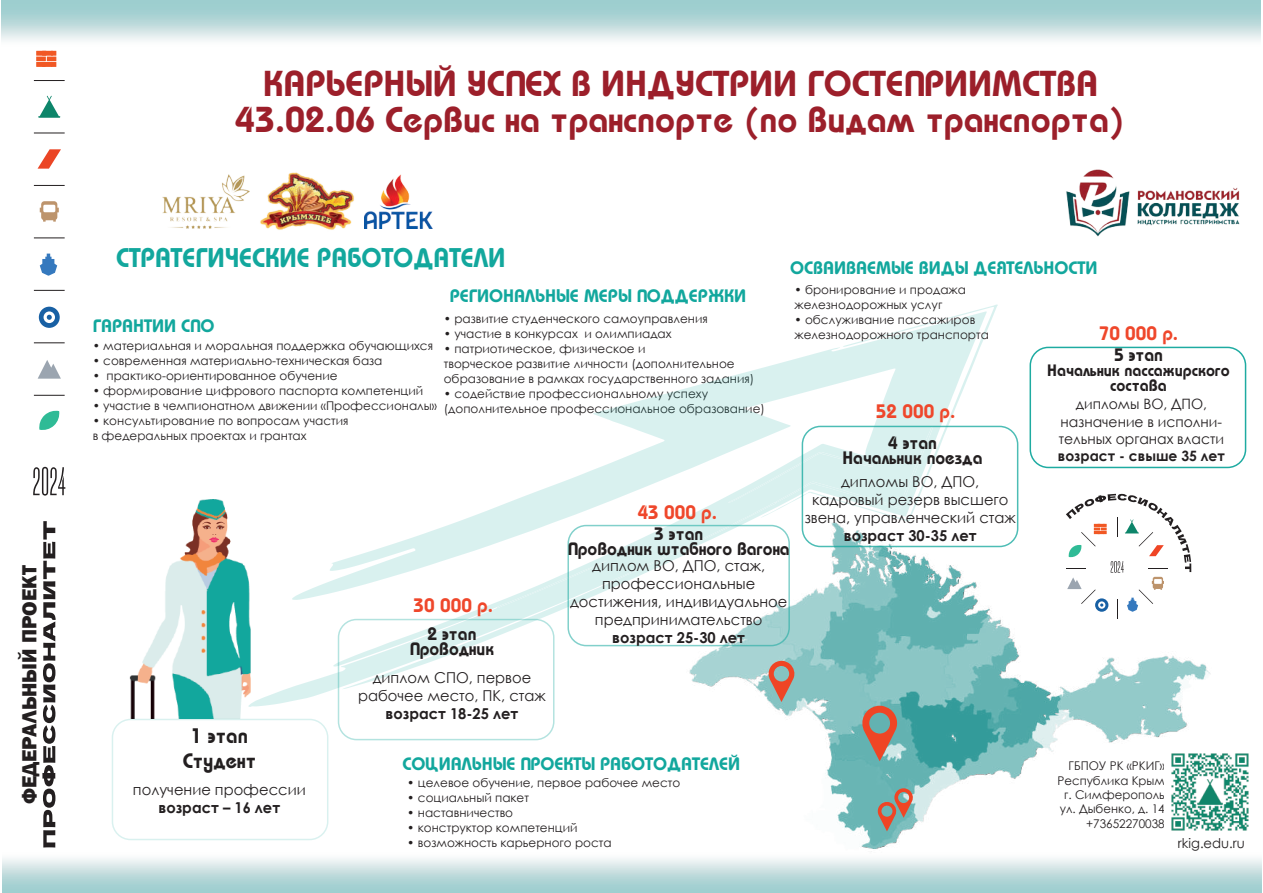
<style>
.page{position:relative;width:1263px;height:893px;background:#fff}
.page>*{position:absolute;margin:0;border:0;box-sizing:border-box;transform-origin:0 0}
.t1{font:36px/36.2px "Bauhaus LTRUSBYLYAJKA";color:#9c1f2a;text-align:center}
.t2{font:27px "Bauhaus LTRUSBYLYAJKA";color:#12a79d;scale:.96 1}
.t3{font:800 21px "Franklin Gothic";color:#231f20}
.t4{font:21px/25.2px "Bauhaus LTRUSBYLYAJKA";color:#231f20;text-align:center}
.t5{font:19.5px "Bauhaus LTRUSBYLYAJKA";color:#ef472b}
.t6{font:18px "Bauhaus LTRUSBYLYAJKA";color:#12a79d}
.t7{font:18px/15px "Bauhaus LTRUSBYLYAJKA";color:#231f20;text-align:center}
.t8{font:16.5px/15px "Bauhaus LTRUSBYLYAJKA";color:#231f20;text-align:center}
.t9{font:15px/18px "Century Gothic";color:#231f20;text-align:center}
.t10{font:700 15px "Century Gothic";color:#231f20}
.t11{font:14.25px/17.1px "Century Gothic";color:#231f20;text-align:center}
.t12{font:700 14.25px "Century Gothic";color:#231f20}
.t13{font:13.5px "Century Gothic";color:#231f20}
.t14{font:12px/15px "Century Gothic";color:#231f20}
</style>
<div class="page">
<img style="left:774px;top:502px;width:437px;height:347px">
<img style="left:129px;top:500px;width:119px;height:218px">
<svg style="left:248px;top:507px;width:739px;height:200px"></svg>
<svg style="left:497px;top:305px;width:501px;height:303px"></svg>
<div style="left:112px;top:719px;width:216px;height:121px;border:2px solid #12a79d;border-radius:18px"></div>
<div style="left:338px;top:619px;width:216px;height:121px;border:2px solid #12a79d;border-radius:18px"></div>
<div style="left:1029px;top:347px;width:217px;height:121px;border:2px solid #12a79d;border-radius:18px"></div>
<svg style="left:2px;top:0;width:1258px;height:41px;background:#bbdbdc"></svg>
<div style="left:2px;top:851px;width:1259px;height:42px;background:linear-gradient(to bottom,#fffeff,#95c8c9)"></div>
<img style="left:1066px;top:169px;width:173px;height:68px">
<img style="left:163px;top:174px;width:86px;height:54px">
<img style="left:364px;top:174px;width:68px;height:54px">
<img style="left:260px;top:172px;width:94px;height:58px">
<svg style="left:42px;top:521px;width:14px;height:326px"></svg>
<hr style="left:34px;top:395px;width:31px;height:1px;background:#231f20">
<hr style="left:34px;top:290px;width:31px;height:1px;background:#231f20">
<hr style="left:34px;top:185px;width:31px;height:1px;background:#231f20">
<hr style="left:34px;top:238px;width:31px;height:1px;background:#231f20">
<hr style="left:34px;top:133px;width:31px;height:1px;background:#231f20">
<hr style="left:34px;top:80px;width:31px;height:1px;background:#231f20">
<hr style="left:34px;top:343px;width:31px;height:1px;background:#231f20">
<svg style="left:38px;top:96px;width:22px;height:22px"></svg>
<div style="left:36px;top:62px;width:10px;height:5px;background:#f15824"></div>
<svg style="left:36px;top:57px;width:10px;height:4px"></svg>
<div style="left:36px;top:51px;width:10px;height:5px;background:#f15824"></div>
<div style="left:42px;top:62px;width:10px;height:5px;background:#f15824"></div>
<div style="left:42px;top:51px;width:11px;height:5px;background:#f15824"></div>
<svg style="left:47px;top:51px;width:9px;height:16px"></svg>
<svg style="left:38px;top:149px;width:23px;height:20px"></svg>
<svg style="left:40px;top:201px;width:19px;height:21px"></svg>
<svg style="left:40px;top:254px;width:17px;height:22px"></svg>
<svg style="left:39px;top:307px;width:21px;height:21px"></svg>
<svg style="left:38px;top:360px;width:23px;height:19px"></svg>
<svg style="left:39px;top:410px;width:21px;height:20px"></svg>
<svg style="left:33px;top:467px;width:32px;height:29px"></svg>
<div style="left:1059px;top:486px;width:139px;height:140px;background:#fff"></div>
<svg style="left:1066px;top:494px;width:125px;height:125px"></svg>
<svg style="left:858px;top:706px;width:41px;height:55px;background:#a38d80"></svg>
<svg style="left:765px;top:661px;width:31px;height:41px"></svg>
<svg style="left:875px;top:788px;width:39px;height:43px;background:#97978d"></svg>
<div style="left:567px;top:525px;width:223px;height:121px;border:2px solid #12a79d;border-radius:18px"></div>
<div style="left:802px;top:426px;width:216px;height:121px;border:2px solid #12a79d;border-radius:18px"></div>
<img style="left:1165px;top:747px;width:84px;height:90px">
<svg style="left:202px;top:522px;width:23px;height:20px"></svg>
<h3 class="t3" style="left:16px;top:804px;width:240px;rotate:-90deg">ФЕДЕРАЛЬНЫЙ ПРОЕКТ</h3>
<h1 class="t1" style="left:235px;top:66px;width:891px">КАРЬЕРНЫЙ УСПЕХ В ИНДУСТРИИ ГОСТЕПРИИМСТВА<br>43.02.06 Сервис на транспорте (по видам транспорта)</h1>
<h2 class="t2" style="left:116px;top:242px;width:407px">СТРАТЕГИЧЕСКИЕ РАБОТОДАТЕЛИ</h2>
<h3 class="t6" style="left:790px;top:257px;width:309px">ОСВАИВАЕМЫЕ ВИДЫ ДЕЯТЕЛЬНОСТИ</h3>
<p class="t14" style="left:794px;top:282px;width:173px">• бронирование и продажа железнодорожных услуг</p>
<p class="t14" style="left:794px;top:312px;width:196px">• обслуживание пассажиров железнодорожного транспорта</p>
<h3 class="t6" style="left:450px;top:285px;width:298px">РЕГИОНАЛЬНЫЕ МЕРЫ ПОДДЕРЖКИ</h3>
<p class="t14" style="left:444px;top:311px;width:265px">• развитие студенческого самоуправления</p>
<p class="t14" style="left:444px;top:326px;width:229px">• участие в конкурсах и олимпиадах</p>
<p class="t14" style="left:444px;top:341px;width:312px">• патриотическое, физическое и<br>творческое развитие личности (дополнительное образование в рамках государственного задания)</p>
<p class="t14" style="left:444px;top:386px;width:323px">• содействие профессиональному успеху (дополнительное профессиональное образование)</p>
<h3 class="t6" style="left:93px;top:315px;width:123px">ГАРАНТИИ СПО</h3>
<p class="t14" style="left:93px;top:338px;width:342px">• материальная и моральная поддержка обучающихся</p>
<p class="t14" style="left:93px;top:353px;width:291px">• современная материально-техническая база</p>
<p class="t14" style="left:93px;top:368px;width:246px">• практико-ориентированное обучение</p>
<p class="t14" style="left:93px;top:383px;width:332px">• формирование цифрового паспорта компетенций</p>
<p class="t14" style="left:93px;top:398px;width:346px">• участие в чемпионатном движении «Профессионалы»</p>
<p class="t14" style="left:93px;top:413px;width:257px">• консультирование по вопросам участия в федеральных проектах и грантах</p>
<h3 class="t5" style="left:1099px;top:322px;width:81px">70 000 р.</h3>
<h3 class="t7" style="left:1114px;top:347px;width:50px">5 этап</h3>
<h3 class="t8" style="left:1047px;top:362px;width:184px">Начальник пассажирского состава</h3>
<p class="t11" style="left:1059px;top:395px;width:167px">дипломы ВО, ДПО, назначение в исполни&shy;тельных органах власти</p>
<p class="t12" style="left:1058px;top:445px;width:168px">возраст - свыше 35 лет</p>
<h3 class="t5" style="left:876px;top:400px;width:81px">52 000 р.</h3>
<h3 class="t7" style="left:842px;top:435px;width:141px">4 этап<br>Начальник поезда</h3>
<p class="t9" style="left:805px;top:472px;width:213px">дипломы ВО, ДПО, кадровый резерв высшего звена, управленческий стаж</p>
<p class="t10" style="left:844px;top:524px;width:134px">возраст 30-35 лет</p>
<h3 class="t5" style="left:638px;top:501px;width:81px">43 000 р.</h3>
<h3 class="t7" style="left:568px;top:526px;width:223px">3 этап<br>Проводник штабного вагона</h3>
<p class="t9" style="left:570px;top:556px;width:219px">диплом ВО, ДПО, стаж, профессиональные достижения, индивидуальное предпринимательство</p>
<p class="t10" style="left:612px;top:626px;width:134px">возраст 25-30 лет</p>
<h3 class="t5" style="left:414px;top:594px;width:81px">30 000 р.</h3>
<h3 class="t7" style="left:410px;top:626px;width:86px">2 этап<br>Проводник</h3>
<p class="t9" style="left:358px;top:668px;width:189px">диплом СПО, первое рабочее место, ПК, стаж</p>
<p class="t10" style="left:385px;top:702px;width:134px">возраст 18-25 лет</p>
<h3 class="t4" style="left:183px;top:723px;width:75px">1 этап<br>Студент</h3>
<p class="t9" style="left:133px;top:780px;width:174px">получение профессии</p>
<p class="t10" style="left:158px;top:796px;width:123px">возраст – 16 лет</p>
<h3 class="t6" style="left:403px;top:753px;width:339px">СОЦИАЛЬНЫЕ ПРОЕКТЫ РАБОТОДАТЕЛЕЙ</h3>
<p class="t14" style="left:407px;top:774px;width:274px">• целевое обучение, первое рабочее место</p>
<p class="t14" style="left:407px;top:789px;width:123px">• социальный пакет</p>
<p class="t14" style="left:407px;top:804px;width:107px">• наставничество</p>
<p class="t14" style="left:407px;top:819px;width:172px">• конструктор компетенций</p>
<p class="t14" style="left:407px;top:834px;width:206px">• возможность карьерного роста</p>
<p class="t14" style="left:1057px;top:758px;width:109px;line-height:14.4px;text-align:right">ГБПОУ РК «РКИГ»<br>Республика Крым г. Симферополь ул. Дыбенко, д. 14 +73652270038</p>
<p class="t13" style="left:1178px;top:833px;width:69px">rkig.edu.ru</p>
</div>
